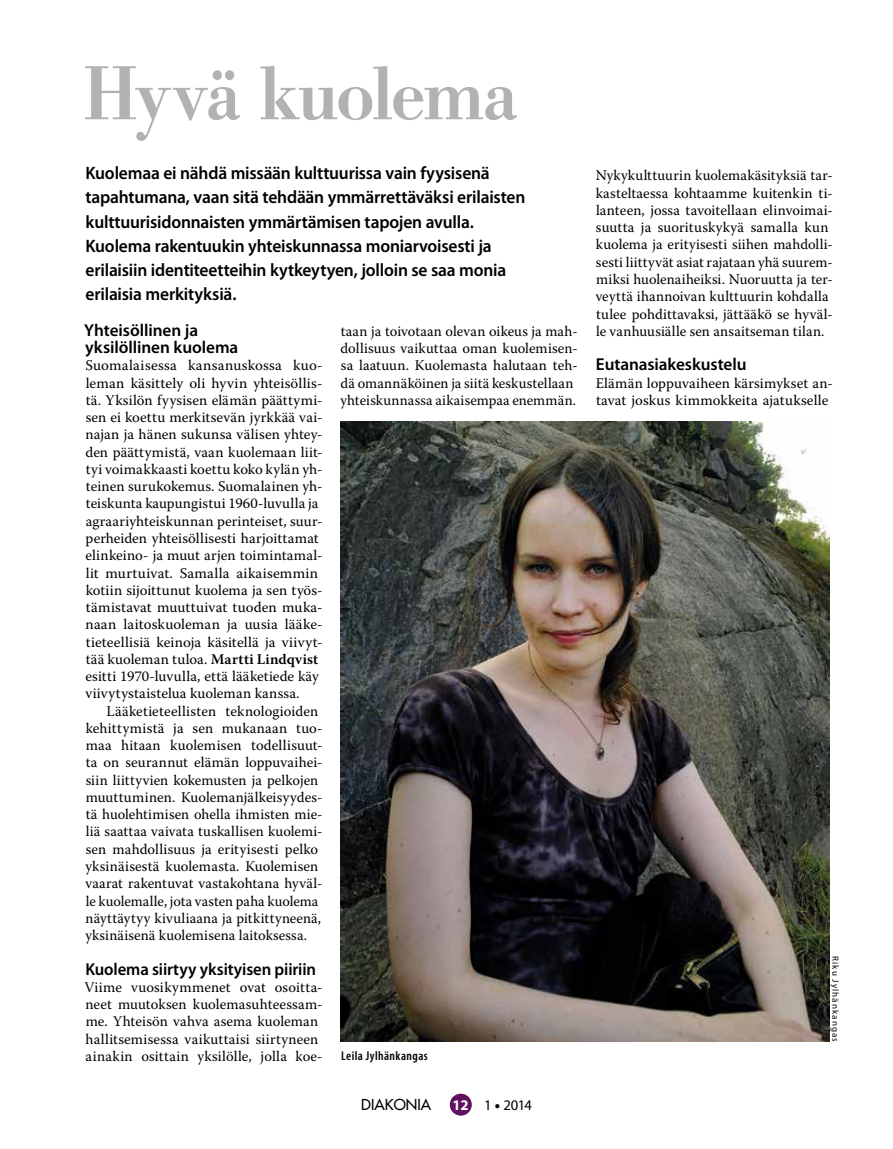
<style>
.page{position:relative;width:893px;height:1149px;background:#fff}
.page>*{position:absolute;margin:0;border:0;box-sizing:border-box;transform-origin:0 0}
.t1{font:500 75px "Bodoni BE";letter-spacing:-.03em;color:#b2b2b1;scale:.95 1}
.t2{font:600 18px/24px "Myriad Pro";letter-spacing:-.01em;color:#000}
.t3{font:600 17.25px/17.2px "Myriad Pro";letter-spacing:-.005em;color:#000}
.t4{font:14.7px/17.2px "Warnock Pro";letter-spacing:.01em;color:#000}
.t5{font:14.7px "Futura";color:#000}
.t6{font:14.7px "Myriad Pro";color:#000}
.t7{font:600 condensed 12.75px "Myriad Pro";letter-spacing:.035em;color:#000}
.t8{font:9px "Myriad Pro";letter-spacing:.115em;color:#000}
.s1{font-weight:600}
.s2{font-weight:700;color:#fff}
.s3{font-weight:900}
</style>
<div class="page">
<div style="left:450px;top:1093px;width:22px;height:22px;background:#621161;border-radius:50%"></div>
<img style="left:340px;top:421px;width:489px;height:620px">
<h1 class="t1" style="left:83px;top:50px;width:458px">Hyvä kuolema</h1>
<p class="t2" style="left:85px;top:162px;width:441px">Kuolemaa ei nähdä missään kulttuurissa vain fyysisenä tapahtumana, vaan sitä tehdään ymmärrettäväksi erilaisten kulttuurisidonnaisten ymmärtämisen tapojen avulla.<br>Kuolema rakentuukin yhteiskunnassa moniarvoisesti ja erilaisiin identiteetteihin kytkeytyen, jolloin se saa monia erilaisia merkityksiä.</p>
<p class="t3" style="left:84px;top:321px;width:156px">Yhteisöllinen ja yksilöllinen kuolema</p>
<p class="t4" style="left:85px;top:356px;width:239px">Suomalaisessa kansanuskossa kuo&shy;leman käsittely oli hyvin yhteisöllis&shy;tä. Yksilön fyysisen elämän päättymi&shy;sen ei koettu merkitsevän jyrkkää vai&shy;najan ja hänen sukunsa välisen yhtey&shy;den päättymistä, vaan kuolemaan liit&shy;tyi voimakkaasti koettu koko kylän yh&shy;teinen surukokemus. Suomalainen yh&shy;teiskunta kaupungistui 1960-luvulla ja agraariyhteiskunnan perinteiset, suur&shy;perheiden yhteisöllisesti harjoittamat elinkeino- ja muut arjen toimintamal&shy;lit murtuivat. Samalla aikaisemmin kotiin sijoittunut kuolema ja sen työs&shy;tämistavat muuttuivat tuoden muka&shy;naan laitoskuoleman ja uusia lääke&shy;tieteellisiä keinoja käsitellä ja viivyt&shy;tää kuoleman tuloa. <span class="s1">Martti Lindqvist </span>esitti 1970-luvulla, että lääketiede käy viivytystaistelua kuoleman kanssa.</p>
<p class="t4" style="left:85px;top:701px;width:239px;text-indent:21px">Lääketieteellisten teknologioiden kehittymistä ja sen mukanaan tuo&shy;maa hitaan kuolemisen todellisuut&shy;ta on seurannut elämän loppuvaihei&shy;siin liittyvien kokemusten ja pelkojen muuttuminen. Kuolemanjälkeisyydes&shy;tä huolehtimisen ohella ihmisten mie&shy;liä saattaa vaivata tuskallisen kuolemi&shy;sen mahdollisuus ja erityisesti pelko yksinäisestä kuolemasta. Kuolemisen vaarat rakentuvat vastakohtana hyväl&shy;le kuolemalle, jota vasten paha kuolema näyttäytyy kivuliaana ja pitkittyneenä, yksinäisenä kuolemisena laitoksessa.</p>
<p class="t3" style="left:86px;top:960px;width:232px">Kuolema siirtyy yksityisen piiriin</p>
<p class="t4" style="left:84px;top:977px;width:240px">Viime vuosikymmenet ovat osoitta&shy;neet muutoksen kuolemasuhteessam&shy;me. Yhteisön vahva asema kuoleman hallitsemisessa vaikuttaisi siirtyneen ainakin osittain yksilölle, jolla koe-</p>
<p class="t4" style="left:341px;top:322px;width:239px">taan ja toivotaan olevan oikeus ja mah&shy;dollisuus vaikuttaa oman kuolemisen&shy;sa laatuun. Kuolemasta halutaan teh&shy;dä omannäköinen ja siitä keskustellaan yhteiskunnassa aikaisempaa enemmän.</p>
<p class="t7" style="left:341px;top:1048px;width:88px">Leila Jylhänkangas</p>
<p class="t5" style="left:361px;top:1094px;width:71px">DIAKONIA</p>
<p class="t6" style="left:452px;top:1096px;width:81px"><span class="s2">12</span> 1 <span class="s3">•</span> 2014</p>
<p class="t4" style="left:596px;top:167px;width:239px">Nykykulttuurin kuolemakäsityksiä tar&shy;kasteltaessa kohtaamme kuitenkin ti&shy;lanteen, jossa tavoitellaan elinvoimai&shy;suutta ja suorituskykyä samalla kun kuolema ja erityisesti siihen mahdolli&shy;sesti liittyvät asiat rajataan yhä suurem&shy;miksi huolenaiheiksi. Nuoruutta ja ter&shy;veyttä ihannoivan kulttuurin kohdalla tulee pohdittavaksi, jättääkö se hyväl&shy;le vanhuusiälle sen ansaitseman tilan.</p>
<p class="t3" style="left:596px;top:356px;width:152px">Eutanasiakeskustelu</p>
<p class="t4" style="left:596px;top:374px;width:239px">Elämän loppuvaiheen kärsimykset an&shy;tavat joskus kimmokkeita ajatukselle</p>
<p class="t8" style="left:840px;top:956px;width:87px;rotate:90deg">Riku Jylhänkangas</p>
</div>
